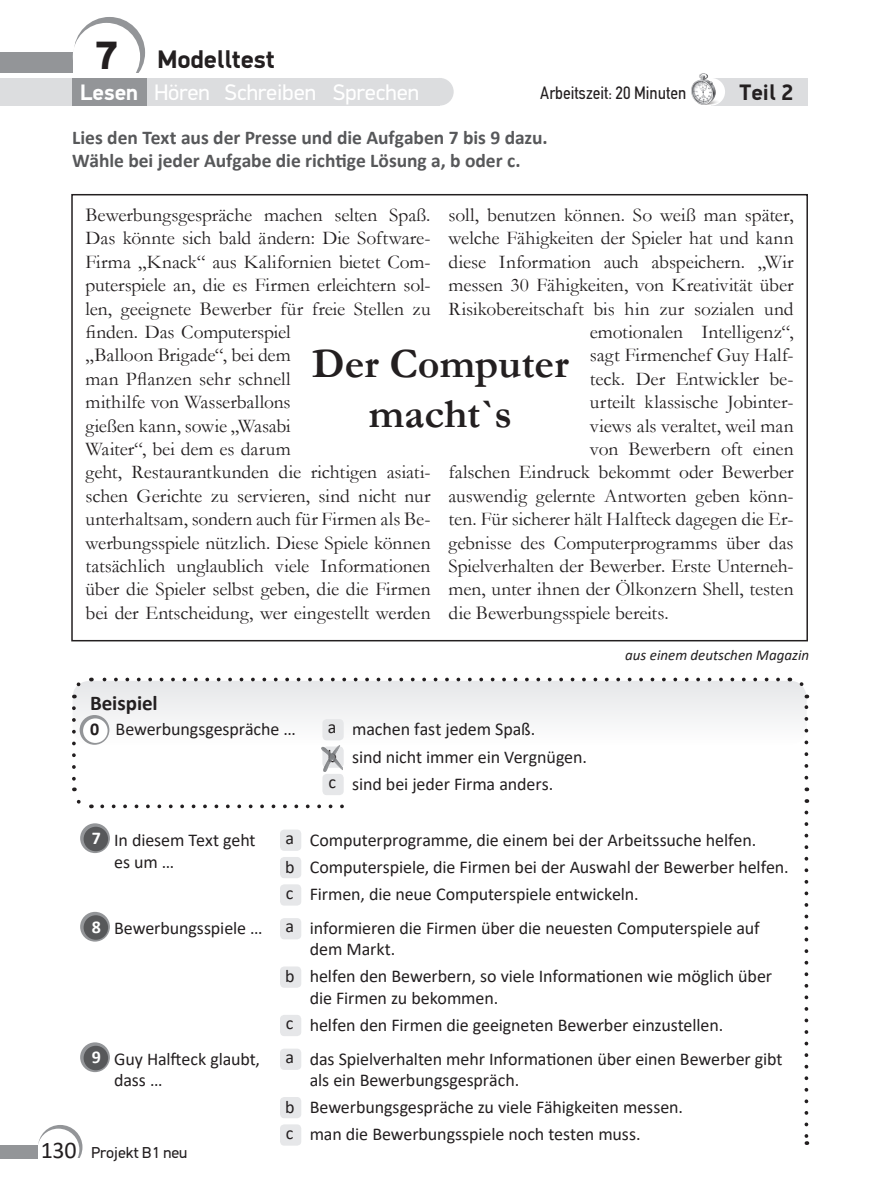
<style>
.page{position:relative;width:892px;height:1191px;background:#fff}
.page>*{position:absolute;margin:0;border:0;box-sizing:border-box;transform-origin:0 0}
.t1{font:700 42px/50.4px "Garamond";color:#231f20;text-align:center}
.t2{font:700 25.5px "PF Din Display";color:#231f20}
.t3{font:24px "Calibri";color:#231f20}
.t4{font:22.5px "PF Din Display";color:#fff}
.t5{font:700 22.5px "PF Din Display";color:#231f20}
.t6{font:700 21px "Calibri";color:#231f20}
.t7{font:19.5px/23.4px "Garamond";color:#231f20}
.t8{font:700 19.5px/23.4px "Calibri";letter-spacing:-.005em;color:#57585a}
.t9{font:18px/27.5px "Calibri";letter-spacing:-.005em;color:#231f20}
.t10{font:18px "PF Din Text Condensed";color:#231f20}
.t11{font:15.9px "PF Din Display";color:#231f20}
.t12{font:italic 15px "Calibri";color:#231f20}
.s1{font-family:"PF Highway Gothic";font-weight:900;font-size:42px}
.s2{font-weight:700}
.s3{font-weight:700;color:#fff}
</style>
<div class="page">
<div style="left:0;top:52px;width:72px;height:22px;background:#939598"></div>
<div style="left:74px;top:17px;width:71px;height:71px;background:#939598;border-radius:50%"></div>
<svg style="left:38px;top:1125px;width:44px;height:44px"></svg>
<div style="left:73px;top:23px;width:67px;height:67px;background:#fff;border-radius:50%"></div>
<div style="left:37px;top:1129px;width:42px;height:41px;background:#fff;border-radius:50%"></div>
<div style="left:711px;top:78px;width:96px;height:28px;background:#dcdddf"></div>
<hr style="left:0;top:74px;width:437px;height:4px;background:#fff">
<div style="left:426px;top:78px;width:28px;height:28px;background:#dcdddf;border-radius:50%"></div>
<div style="left:0;top:78px;width:440px;height:28px;background:#dcdddf"></div>
<div style="left:697px;top:78px;width:28px;height:28px;background:#fff;border-radius:50%"></div>
<div style="left:0;top:1158px;width:82px;height:33px;background:#fff"></div>
<div style="left:0;top:1145px;width:38px;height:13px;background:#939598"></div>
<img style="left:691px;top:74px;width:28px;height:31px">
<div style="left:72px;top:78px;width:74px;height:27px;background:#939598"></div>
<div style="left:71px;top:194px;width:737px;height:447px;border:2px solid #231f20"></div>
<div style="left:73px;top:681px;width:734px;height:64px;background:#f2f2f3;border-radius:17px"></div>
<svg style="left:80px;top:715px;width:29px;height:30px"></svg>
<div style="left:83px;top:718px;width:25px;height:25px;background:#fff;border-radius:50%"></div>
<div style="left:322px;top:719px;width:22px;height:21px;background:#e6e7e9;border-radius:4px"></div>
<div style="left:322px;top:746px;width:22px;height:22px;background:#e6e7e9;border-radius:4px"></div>
<div style="left:322px;top:774px;width:22px;height:21px;background:#e6e7e9;border-radius:4px"></div>
<svg style="left:72px;top:682px;width:12px;height:16px"></svg>
<svg style="left:72px;top:708px;width:20px;height:101px"></svg>
<svg style="left:102px;top:804px;width:242px;height:4px"></svg>
<svg style="left:804px;top:695px;width:4px;height:83px"></svg>
<svg style="left:789px;top:677px;width:15px;height:11px"></svg>
<svg style="left:91px;top:678px;width:687px;height:3px"></svg>
<svg style="left:804px;top:787px;width:6px;height:358px"></svg>
<img style="left:322px;top:745px;width:20px;height:26px">
<svg style="left:80px;top:823px;width:30px;height:30px"></svg>
<div style="left:84px;top:827px;width:24px;height:24px;background:#57585a;border-radius:50%"></div>
<div style="left:280px;top:830px;width:21px;height:21px;background:#e6e7e9;border-radius:4px"></div>
<div style="left:280px;top:857px;width:21px;height:21px;background:#e6e7e9;border-radius:4px"></div>
<div style="left:280px;top:884px;width:21px;height:22px;background:#e6e7e9;border-radius:4px"></div>
<svg style="left:80px;top:912px;width:30px;height:30px"></svg>
<div style="left:84px;top:915px;width:24px;height:25px;background:#57585a;border-radius:50%"></div>
<div style="left:280px;top:918px;width:21px;height:21px;background:#e6e7e9;border-radius:4px"></div>
<div style="left:280px;top:966px;width:21px;height:22px;background:#e6e7e9;border-radius:4px"></div>
<div style="left:280px;top:1015px;width:21px;height:21px;background:#e6e7e9;border-radius:4px"></div>
<svg style="left:80px;top:1042px;width:30px;height:30px"></svg>
<div style="left:84px;top:1046px;width:24px;height:24px;background:#57585a;border-radius:50%"></div>
<div style="left:280px;top:1049px;width:21px;height:21px;background:#e6e7e9;border-radius:4px"></div>
<div style="left:280px;top:1097px;width:21px;height:21px;background:#e6e7e9;border-radius:4px"></div>
<div style="left:280px;top:1124px;width:21px;height:22px;background:#e6e7e9;border-radius:4px"></div>
<h2 class="t2" style="left:94px;top:44px;width:182px"><span class="s1">7</span> Modelltest</h2>
<p class="t4" style="left:80px;top:79px;width:340px"><span class="s2">Lesen</span> Hören Schreiben Sprechen</p>
<p class="t10" style="left:540px;top:82px;width:147px">Arbeitszeit: 20 Minuten</p>
<p class="t5" style="left:739px;top:79px;width:55px">Teil 2</p>
<p class="t8" style="left:72px;top:125px;width:477px">Lies den Text aus der Presse und die Aufgaben 7 bis 9 dazu.<br>Wähle bei jeder Aufgabe die richtige Lösung a, b oder c.</p>
<p class="t7" style="left:86px;top:203px;width:347px">Bewerbungsgespräche machen selten Spaß.<br>Das könnte sich bald ändern: Die Software-Firma „Knack“ aus Kalifornien bietet Com&shy;puterspiele an, die es Firmen erleichtern sol&shy;len, geeignete Bewerber für freie Stellen zu finden. Das Computerspiel<br>„Balloon Brigade“, bei dem<br>man Pflanzen sehr schnell<br>mithilfe von Wasserballons<br>gießen kann, sowie „Wasabi<br>Waiter“, bei dem es darum<br>geht, Restaurantkunden die richtigen asiati&shy;schen Gerichte zu servieren, sind nicht nur unterhaltsam, sondern auch für Firmen als Be&shy;werbungsspiele nützlich. Diese Spiele können tatsächlich unglaublich viele Informationen über die Spieler selbst geben, die die Firmen bei der Entscheidung, wer eingestellt werden</p>
<p class="t7" style="left:449px;top:203px;width:347px">soll, benutzen können. So weiß man später,</p>
<p class="t7" style="left:449px;top:226px;width:347px">welche Fähigkeiten der Spieler hat und kann</p>
<p class="t7" style="left:449px;top:249px;width:347px">diese Information auch abspeichern. „Wir</p>
<p class="t7" style="left:449px;top:273px;width:347px">messen 30 Fähigkeiten, von Kreativität über</p>
<p class="t7" style="left:449px;top:296px;width:346px">Risikobereitschaft bis hin zur sozialen und</p>
<p class="t7" style="left:590px;top:320px;width:205px">emotionalen Intelligenz“,</p>
<p class="t7" style="left:590px;top:343px;width:205px">sagt Firmenchef Guy Half-</p>
<p class="t7" style="left:590px;top:366px;width:205px">teck. Der Entwickler be-</p>
<p class="t7" style="left:590px;top:390px;width:205px">urteilt klassische Jobinter-</p>
<p class="t7" style="left:590px;top:413px;width:205px">views als veraltet, weil man</p>
<p class="t7" style="left:590px;top:437px;width:205px">von Bewerbern oft einen</p>
<p class="t7" style="left:449px;top:460px;width:347px">falschen Eindruck bekommt oder Bewerber</p>
<p class="t7" style="left:449px;top:483px;width:347px">auswendig gelernte Antworten geben könn-</p>
<p class="t7" style="left:449px;top:507px;width:347px">ten. Für sicherer hält Halfteck dagegen die Er-</p>
<p class="t7" style="left:449px;top:530px;width:347px">gebnisse des Computerprogramms über das</p>
<p class="t7" style="left:449px;top:554px;width:347px">Spielverhalten der Bewerber. Erste Unterneh-</p>
<p class="t7" style="left:449px;top:577px;width:347px">men, unter ihnen der Ölkonzern Shell, testen</p>
<p class="t7" style="left:449px;top:600px;width:222px">die Bewerbungsspiele bereits.</p>
<h1 class="t1" style="left:312px;top:338px;width:258px">Der Computer macht`s</h1>
<p class="t3" style="left:41px;top:1133px;width:38px">130</p>
<p class="t12" style="left:625px;top:645px;width:186px">aus einem deutschen Magazin</p>
<p class="t6" style="left:90px;top:688px;width:69px">Beispiel</p>
<p class="t9" style="left:90px;top:715px;width:207px"><span class="s2">0</span> Bewerbungsgespräche …</p>
<p class="t9" style="left:327px;top:715px;width:261px">a machen fast jedem Spaß.<br>b sind nicht immer ein Vergnügen. c sind bei jeder Firma anders.</p>
<p class="t9" style="left:92px;top:825px;width:165px"><span class="s3">7</span> In diesem Text geht</p>
<p class="t9" style="left:285px;top:825px;width:505px">a Computerprogramme, die einem bei der Arbeitssuche helfen.<br>b Computerspiele, die Firmen bei der Auswahl der Bewerber helfen. c Firmen, die neue Computerspiele entwickeln.</p>
<p class="t9" style="left:92px;top:914px;width:172px"><span class="s3">8</span> Bewerbungsspiele …</p>
<p class="t9" style="left:310px;top:917px;width:451px;line-height:21px;text-indent:-24px">a informieren die Firmen über die neuesten Computerspiele auf dem Markt.</p>
<p class="t9" style="left:310px;top:965px;width:464px;line-height:21px;text-indent:-25px">b helfen den Bewerbern, so viele Informationen wie möglich über die Firmen zu bekommen.</p>
<p class="t9" style="left:286px;top:1011px;width:439px">c helfen den Firmen die geeigneten Bewerber einzustellen.</p>
<p class="t9" style="left:92px;top:1044px;width:170px"><span class="s3">9</span> Guy Halfteck glaubt,</p>
<p class="t9" style="left:310px;top:1048px;width:474px;line-height:21px;text-indent:-24px">a das Spielverhalten mehr Informationen über einen Bewerber gibt als ein Bewerbungsgespräch.</p>
<p class="t9" style="left:285px;top:1093px;width:399px">b Bewerbungsgespräche zu viele Fähigkeiten messen. c man die Bewerbungsspiele noch testen muss.</p>
<p class="t9" style="left:114px;top:848px;width:62px">es um …</p>
<p class="t9" style="left:114px;top:1065px;width:50px">dass …</p>
<p class="t11" style="left:91px;top:1143px;width:97px">Projekt B1 neu</p>
</div>
